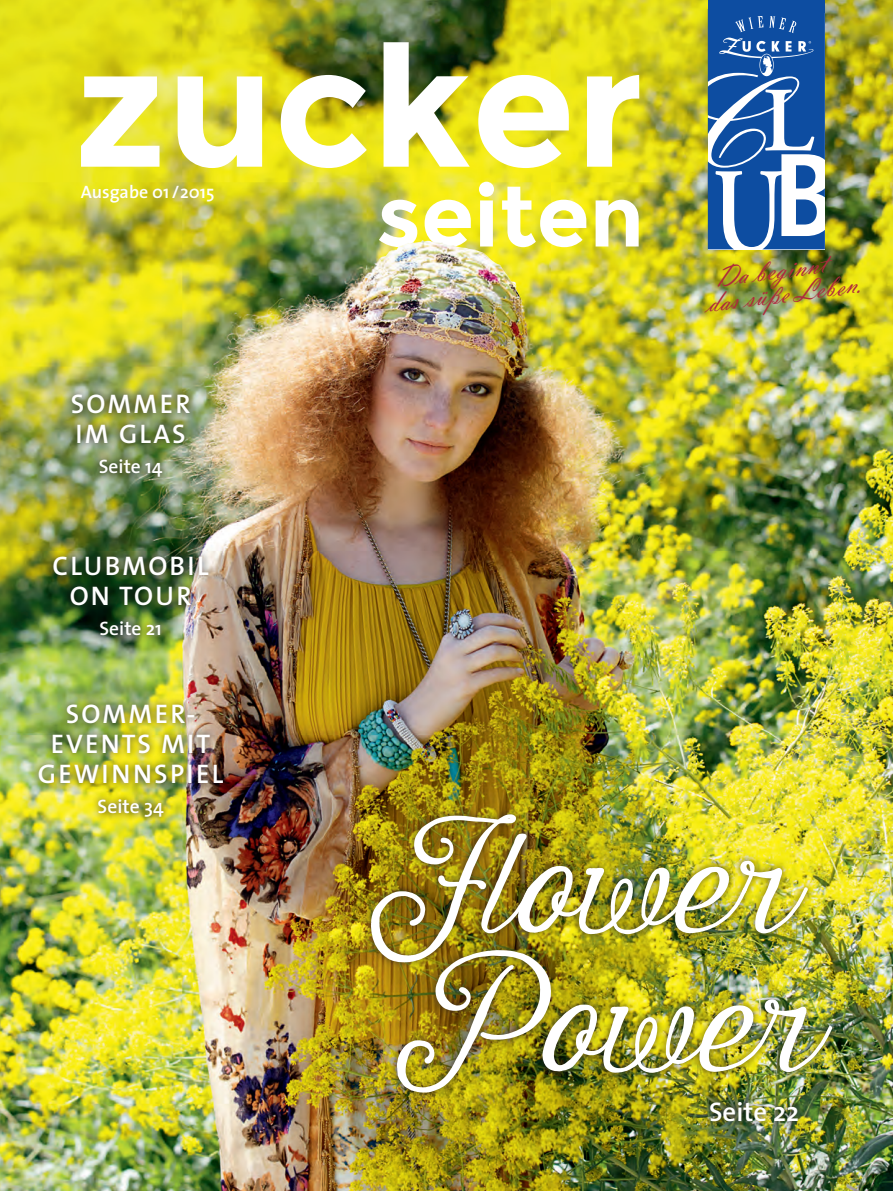
<style>
.page{position:relative;width:893px;height:1191px;background:#fff}
.page>*{position:absolute;margin:0;border:0;box-sizing:border-box;transform-origin:0 0}
.t1{font:123.15px/138.6px "Harman Script";color:#fff}
.t2{font:31.8px/24.3px "Avantage";color:#af293d}
.t3{font:600 27px/30px "The Sans";letter-spacing:.08em;color:#fff;text-align:center}
.t4{font:600 19.5px "The Sans";color:#fff}
.t5{font:600 18px "The Sans";color:#fff}
</style>
<div class="page">
<img style="left:0;top:0;width:893px;height:1191px">
<svg style="left:81px;top:76px;width:78px;height:91px"></svg>
<svg style="left:178px;top:76px;width:84px;height:92px"></svg>
<svg style="left:281px;top:75px;width:86px;height:93px"></svg>
<svg style="left:384px;top:40px;width:185px;height:128px"></svg>
<svg style="left:587px;top:75px;width:52px;height:92px"></svg>
<svg style="left:379px;top:200px;width:38px;height:16px"></svg>
<svg style="left:425px;top:200px;width:46px;height:16px"></svg>
<svg style="left:479px;top:182px;width:15px;height:34px"></svg>
<svg style="left:502px;top:187px;width:84px;height:29px"></svg>
<svg style="left:596px;top:200px;width:43px;height:16px"></svg>
<svg style="left:708px;top:13px;width:117px;height:236px"></svg>
<div style="left:708px;top:0;width:117px;height:13px;background:#0d4da1"></div>
<div style="left:363px;top:806px;width:453px;height:164px;background:#231f20;opacity:.6"></div>
<div style="left:389px;top:942px;width:451px;height:158px;background:#231f20;opacity:.6"></div>
<div style="left:702px;top:1094px;width:104px;height:35px;background:#231f20;opacity:.6"></div>
<div style="left:65px;top:386px;width:132px;height:99px;background:#231f20;opacity:.6"></div>
<div style="left:45px;top:548px;width:171px;height:95px;background:#231f20;opacity:.6"></div>
<div style="left:31px;top:696px;width:200px;height:128px;background:#231f20;opacity:.6"></div>
<img style="left:0;top:216px;width:673px;height:167px">
<p class="t5" style="left:81px;top:177px;width:135px">Ausgabe 01 /2015</p>
<p class="t3" style="left:71px;top:388px;width:121px;text-align:left">SOMMER<br>IM GLAS</p>
<p class="t4" style="left:99px;top:450px;width:65px">Seite 14</p>
<p class="t3" style="left:52px;top:550px;width:158px">CLUBMOBIL<br>ON TOUR</p>
<p class="t4" style="left:99px;top:612px;width:64px">Seite 21</p>
<p class="t3" style="left:38px;top:698px;width:187px">SOMMER-<br>EVENTS MIT<br>GEWINNSPIEL</p>
<p class="t4" style="left:98px;top:790px;width:68px">Seite 34</p>
<p class="t2" style="left:702px;top:267px;width:158px;text-indent:11px;rotate:-8deg">Da beginnt das süße Leben.</p>
<h1 class="t1" style="left:356px;top:819px;width:459px">Flower<br>Power</h1>
<p class="t3" style="left:709px;top:1095px;width:92px">Seite 22</p>
</div>
